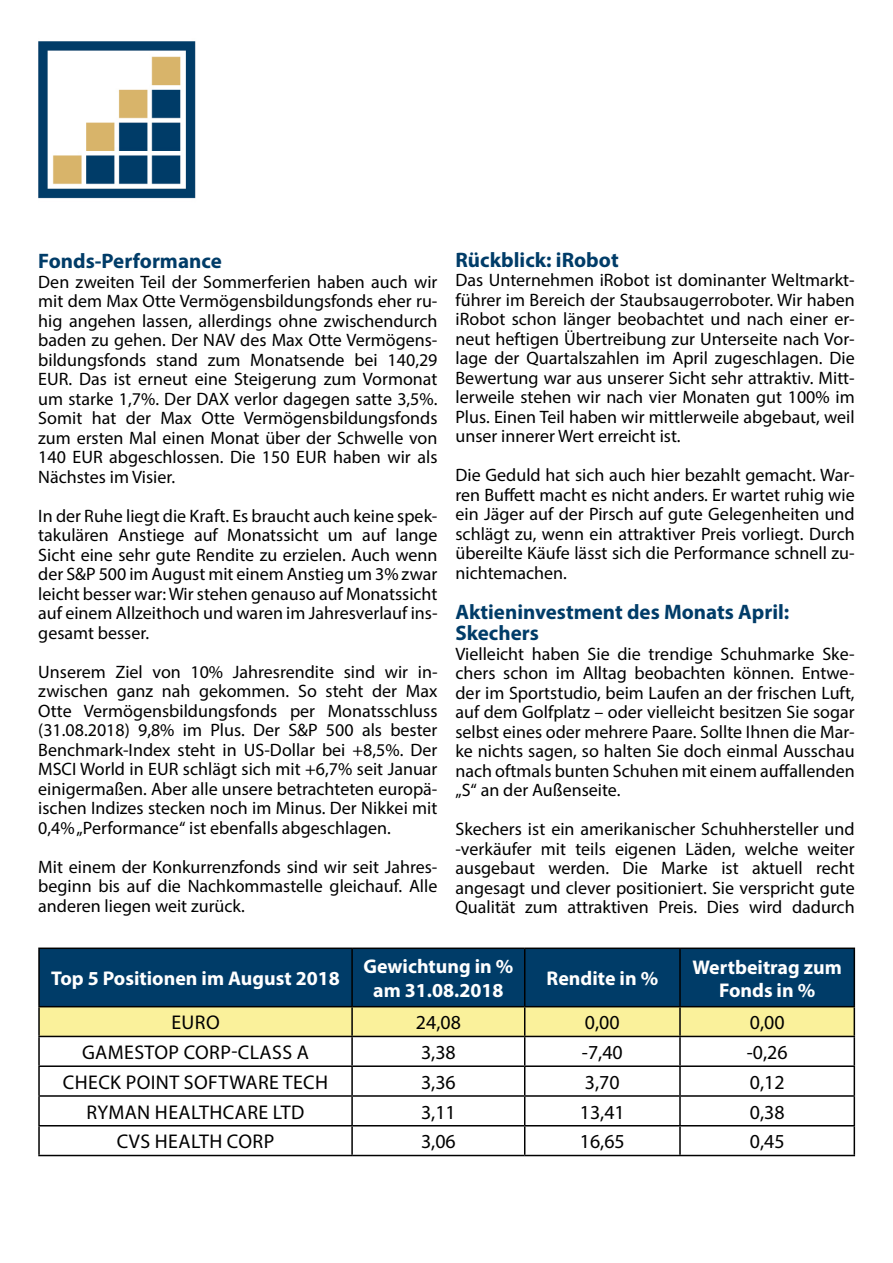
<style>
.page{position:relative;width:893px;height:1263px;background:#fff}
.page>*{position:absolute;margin:0;border:0;box-sizing:border-box;transform-origin:0 0}
.t1{font:700 21px/21px "Myriad Pro";color:#003c68}
.t2{font:19.95px "Myriad Pro";letter-spacing:.02em;color:#000}
.t3{font:700 19.95px/23.2px "Myriad Pro";color:#fff;text-align:center}
.t4{font:18px/19.5px "Myriad Pro";color:#000;text-align:justify}
</style>
<div class="page">
<img style="left:38px;top:41px;width:158px;height:158px">
<div style="left:40px;top:949px;width:814px;height:57px;background:#003c68"></div>
<hr style="left:38px;top:947px;width:314px;height:2px;background:#000">
<hr style="left:38px;top:949px;width:2px;height:57px;background:#000">
<hr style="left:352px;top:947px;width:173px;height:2px;background:#000">
<hr style="left:351px;top:949px;width:2px;height:57px;background:#000">
<hr style="left:525px;top:947px;width:155px;height:2px;background:#000">
<hr style="left:524px;top:949px;width:1px;height:57px;background:#000">
<hr style="left:680px;top:947px;width:175px;height:2px;background:#000">
<hr style="left:679px;top:949px;width:2px;height:57px;background:#000">
<hr style="left:854px;top:949px;width:1px;height:57px;background:#000">
<hr style="left:38px;top:1006px;width:314px;height:1px;background:#000">
<hr style="left:38px;top:1007px;width:2px;height:29px;background:#000">
<hr style="left:352px;top:1006px;width:173px;height:1px;background:#000">
<hr style="left:525px;top:1006px;width:155px;height:1px;background:#000">
<hr style="left:680px;top:1006px;width:175px;height:1px;background:#000">
<hr style="left:38px;top:1036px;width:314px;height:1px;background:#000">
<hr style="left:38px;top:1037px;width:2px;height:28px;background:#000">
<hr style="left:38px;top:1065px;width:314px;height:2px;background:#000">
<hr style="left:38px;top:1067px;width:2px;height:28px;background:#000">
<hr style="left:38px;top:1095px;width:314px;height:2px;background:#000">
<hr style="left:38px;top:1097px;width:2px;height:28px;background:#000">
<hr style="left:38px;top:1125px;width:314px;height:1px;background:#000">
<hr style="left:38px;top:1126px;width:2px;height:29px;background:#000">
<svg style="left:39px;top:1007px;width:816px;height:148px"></svg>
<hr style="left:38px;top:1155px;width:314px;height:1px;background:#000">
<hr style="left:352px;top:1155px;width:173px;height:1px;background:#000">
<hr style="left:525px;top:1155px;width:155px;height:1px;background:#000">
<hr style="left:680px;top:1155px;width:175px;height:1px;background:#000">
<p class="t1" style="left:38px;top:250px;width:185px">Fonds-Performance</p>
<p class="t4" style="left:38px;top:272px;width:401px">Den zweiten Teil der Sommerferien haben auch wir mit dem Max Otte Vermögensbildungsfonds eher ru&shy;hig angehen lassen, allerdings ohne zwischendurch baden zu gehen. Der NAV des Max Otte Vermögens&shy;bildungsfonds stand zum Monatsende bei 140,29<br>EUR. Das ist erneut eine Steigerung zum Vormonat um starke 1,7%. Der DAX verlor dagegen satte 3,5%.<br>Somit hat der Max Otte Vermögensbildungsfonds zum ersten Mal einen Monat über der Schwelle von 140 EUR abgeschlossen. Die 150 EUR haben wir als Nächstes im Visier.</p>
<p class="t4" style="left:38px;top:506px;width:401px">In der Ruhe liegt die Kraft. Es braucht auch keine spek&shy;takulären Anstiege auf Monatssicht um auf lange Sicht eine sehr gute Rendite zu erzielen. Auch wenn der S&amp;P 500 im August mit einem Anstieg um 3% zwar leicht besser war: Wir stehen genauso auf Monatssicht auf einem Allzeithoch und waren im Jahresverlauf ins&shy;gesamt besser.</p>
<p class="t4" style="left:38px;top:661px;width:401px">Unserem Ziel von 10% Jahresrendite sind wir in&shy;zwischen ganz nah gekommen. So steht der Max Otte Vermögensbildungsfonds per Monatsschluss (31.08.2018) 9,8% im Plus. Der S&amp;P 500 als bester Benchmark-Index steht in US-Dollar bei +8,5%. Der MSCI World in EUR schlägt sich mit +6,7% seit Januar einigermaßen. Aber alle unsere betrachteten europä&shy;ischen Indizes stecken noch im Minus. Der Nikkei mit 0,4% „Performance“ ist ebenfalls abgeschlagen.</p>
<p class="t4" style="left:38px;top:856px;width:401px">Mit einem der Konkurrenzfonds sind wir seit Jahres&shy;beginn bis auf die Nachkommastelle gleichauf. Alle anderen liegen weit zurück.</p>
<p class="t1" style="left:455px;top:248px;width:165px">Rückblick: iRobot</p>
<p class="t4" style="left:455px;top:270px;width:401px">Das Unternehmen iRobot ist dominanter Weltmarkt&shy;führer im Bereich der Staubsaugerroboter. Wir haben iRobot schon länger beobachtet und nach einer er&shy;neut heftigen Übertreibung zur Unterseite nach Vor&shy;lage der Quartalszahlen im April zugeschlagen. Die Bewertung war aus unserer Sicht sehr attraktiv. Mitt&shy;lerweile stehen wir nach vier Monaten gut 100% im Plus. Einen Teil haben wir mittlerweile abgebaut, weil unser innerer Wert erreicht ist.</p>
<p class="t4" style="left:455px;top:465px;width:401px">Die Geduld hat sich auch hier bezahlt gemacht. War&shy;ren Buffett macht es nicht anders. Er wartet ruhig wie ein Jäger auf der Pirsch auf gute Gelegenheiten und schlägt zu, wenn ein attraktiver Preis vorliegt. Durch übereilte Käufe lässt sich die Performance schnell zu&shy;nichtemachen.</p>
<p class="t1" style="left:455px;top:601px;width:335px">Aktieninvestment des Monats April:<br>Skechers</p>
<p class="t4" style="left:455px;top:644px;width:401px">Vielleicht haben Sie die trendige Schuhmarke Ske&shy;chers schon im Alltag beobachten können. Entwe&shy;der im Sportstudio, beim Laufen an der frischen Luft, auf dem Golfplatz – oder vielleicht besitzen Sie sogar selbst eines oder mehrere Paare. Sollte Ihnen die Mar&shy;ke nichts sagen, so halten Sie doch einmal Ausschau nach oftmals bunten Schuhen mit einem auffallenden „S“ an der Außenseite.</p>
<p class="t4" style="left:455px;top:819px;width:401px">Skechers ist ein amerikanischer Schuhhersteller und -verkäufer mit teils eigenen Läden, welche weiter ausgebaut werden. Die Marke ist aktuell recht angesagt und clever positioniert. Sie verspricht gute Qualität zum attraktiven Preis. Dies wird dadurch</p>
<p class="t3" style="left:51px;top:966px;width:290px">Top 5 Positionen im August 2018</p>
<p class="t3" style="left:363px;top:954px;width:152px">Gewichtung in % am 31.08.2018</p>
<p class="t3" style="left:546px;top:966px;width:113px">Rendite in %</p>
<p class="t3" style="left:692px;top:954px;width:151px">Wertbeitrag zum<br>Fonds in %</p>
<p class="t2" style="left:171px;top:1010px;width:50px">EURO</p>
<p class="t2" style="left:416px;top:1010px;width:46px">24,08</p>
<p class="t2" style="left:585px;top:1010px;width:36px">0,00</p>
<p class="t2" style="left:750px;top:1010px;width:36px">0,00</p>
<p class="t2" style="left:82px;top:1040px;width:228px">GAMESTOP CORP-CLASS A</p>
<p class="t2" style="left:421px;top:1040px;width:36px">3,38</p>
<p class="t2" style="left:582px;top:1040px;width:42px">-7,40</p>
<p class="t2" style="left:747px;top:1040px;width:42px">-0,26</p>
<p class="t2" style="left:63px;top:1070px;width:267px">CHECK POINT SOFTWARE TECH</p>
<p class="t2" style="left:421px;top:1070px;width:36px">3,36</p>
<p class="t2" style="left:585px;top:1070px;width:36px">3,70</p>
<p class="t2" style="left:750px;top:1070px;width:36px">0,12</p>
<p class="t2" style="left:87px;top:1099px;width:219px">RYMAN HEALTHCARE LTD</p>
<p class="t2" style="left:421px;top:1099px;width:36px">3,11</p>
<p class="t2" style="left:580px;top:1099px;width:46px">13,41</p>
<p class="t2" style="left:750px;top:1099px;width:36px">0,38</p>
<p class="t2" style="left:117px;top:1129px;width:159px">CVS HEALTH CORP</p>
<p class="t2" style="left:421px;top:1129px;width:36px">3,06</p>
<p class="t2" style="left:580px;top:1129px;width:46px">16,65</p>
<p class="t2" style="left:750px;top:1129px;width:36px">0,45</p>
</div>
